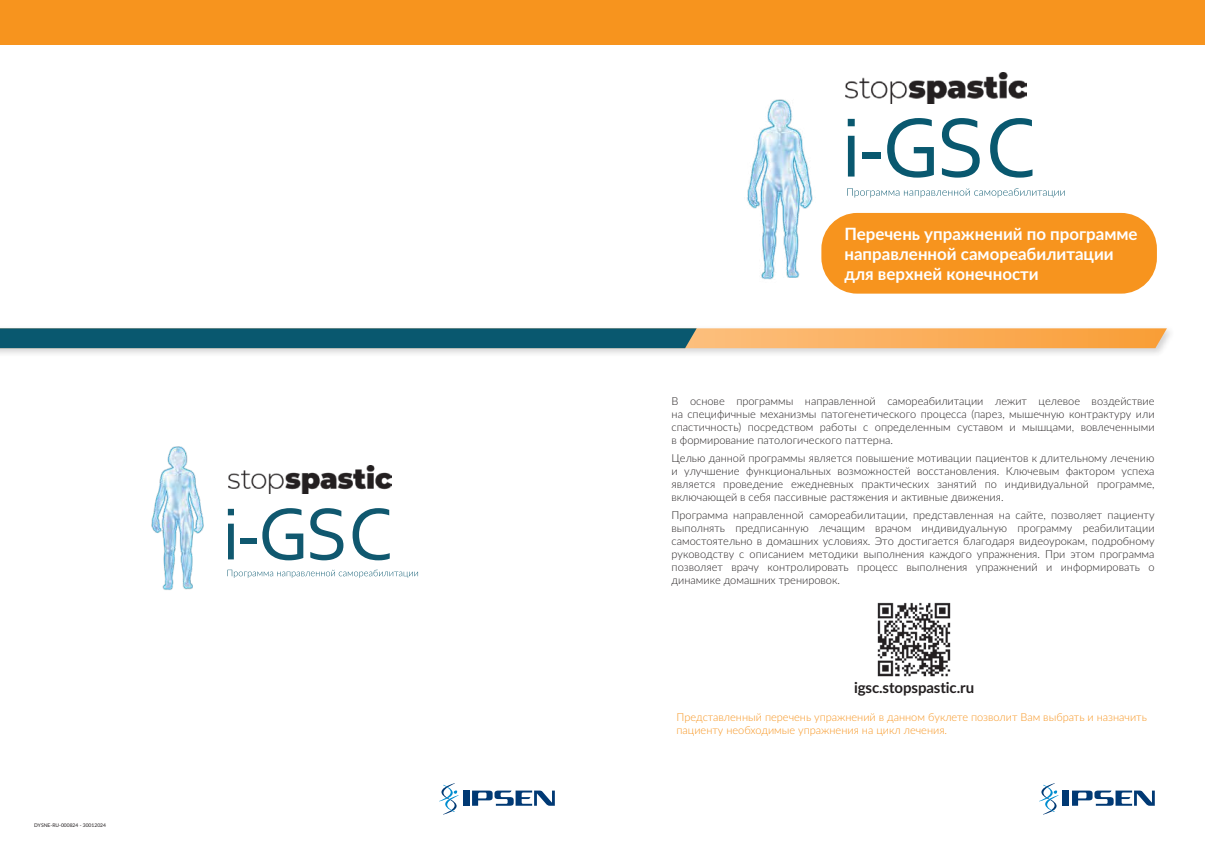
<style>
.page{position:relative;width:1205px;height:842px;background:#fff}
.page>*{position:absolute;margin:0;border:0;box-sizing:border-box;transform-origin:0 0}
.t1{font:87.9px "Corbel";color:#09586f}
.t2{font:77.1px "Corbel";color:#10586f}
.t3{font:700 16.9px/20.3px "Lato";color:#fff}
.t4{font:700 15px "Lato";letter-spacing:-.005em;color:#231f20}
.t5{font:300 11px/13px "Lato";color:#231f20;text-align:justify}
.t6{font:300 11px/13px "Lato";color:#f7941e}
.t7{font:5px "Lato";color:#231f20}
</style>
<div class="page">
<img style="left:747px;top:99px;width:104px;height:181px">
<img style="left:845px;top:72px;width:182px;height:32px">
<img style="left:151px;top:446px;width:82px;height:144px">
<svg style="left:227px;top:570px;width:191px;height:8px"></svg>
<img style="left:228px;top:465px;width:163px;height:29px">
<div style="left:821px;top:213px;width:336px;height:81px;background:#f7941e;border-radius:36px"></div>
<svg style="left:847px;top:188px;width:217px;height:10px"></svg>
<div style="left:0;top:0;width:1205px;height:45px;background:#f7941e"></div>
<svg style="left:0;top:328px;width:1167px;height:20px;background:#6d7d68"></svg>
<img style="left:877px;top:602px;width:74px;height:75px">
<svg style="left:439px;top:783px;width:19px;height:31px"></svg>
<div style="left:463px;top:790px;width:6px;height:16px;background:#003974"></div>
<svg style="left:472px;top:790px;width:83px;height:16px"></svg>
<svg style="left:1039px;top:783px;width:19px;height:31px"></svg>
<div style="left:1063px;top:790px;width:6px;height:16px;background:#003974"></div>
<svg style="left:1072px;top:790px;width:83px;height:16px"></svg>
<p class="t7" style="left:34px;top:822px;width:73px">DYSNE-RU-000824 - 30012024</p>
<h2 class="t2" style="left:222px;top:486px;width:173px">i-GSC</h2>
<h1 class="t1" style="left:841px;top:93px;width:197px">i-GSC</h1>
<h3 class="t3" style="left:844px;top:222px;width:295px">Перечень упражнений по программе направленной самореабилитации для верхней конечности</h3>
<p class="t5" style="left:671px;top:394px;width:484px">В основе программы направленной самореабилитации лежит целевое воздействие на специфичные механизмы патогенетического процесса (парез, мышечную контрактуру или спастичность) посредством работы с определенным суставом и мышцами, вовлеченными в формирование патологического паттерна.</p>
<p class="t5" style="left:671px;top:451px;width:484px">Целью данной программы является повышение мотивации пациентов к длительному лечению и улучшение функциональных возможностей восстановления. Ключевым фактором успеха является проведение ежедневных практических занятий по индивидуальной программе, включающей в себя пассивные растяжения и активные движения.</p>
<p class="t5" style="left:671px;top:508px;width:484px">Программа направленной самореабилитации, представленная на сайте, позволяет пациенту выполнять предписанную лечащим врачом индивидуальную программу реабилитации самостоятельно в домашних условиях. Это достигается благодаря видеоурокам, подробному руководству с описанием методики выполнения каждого упражнения. При этом программа позволяет врачу контролировать процесс выполнения упражнений и информировать о динамике домашних тренировок.</p>
<h3 class="t4" style="left:854px;top:677px;width:122px">igsc.stopspastic.ru</h3>
<p class="t6" style="left:676px;top:711px;width:472px">Представленный перечень упражнений в данном буклете позволит Вам выбрать и назначить пациенту необходимые упражнения на цикл лечения.</p>
</div>
